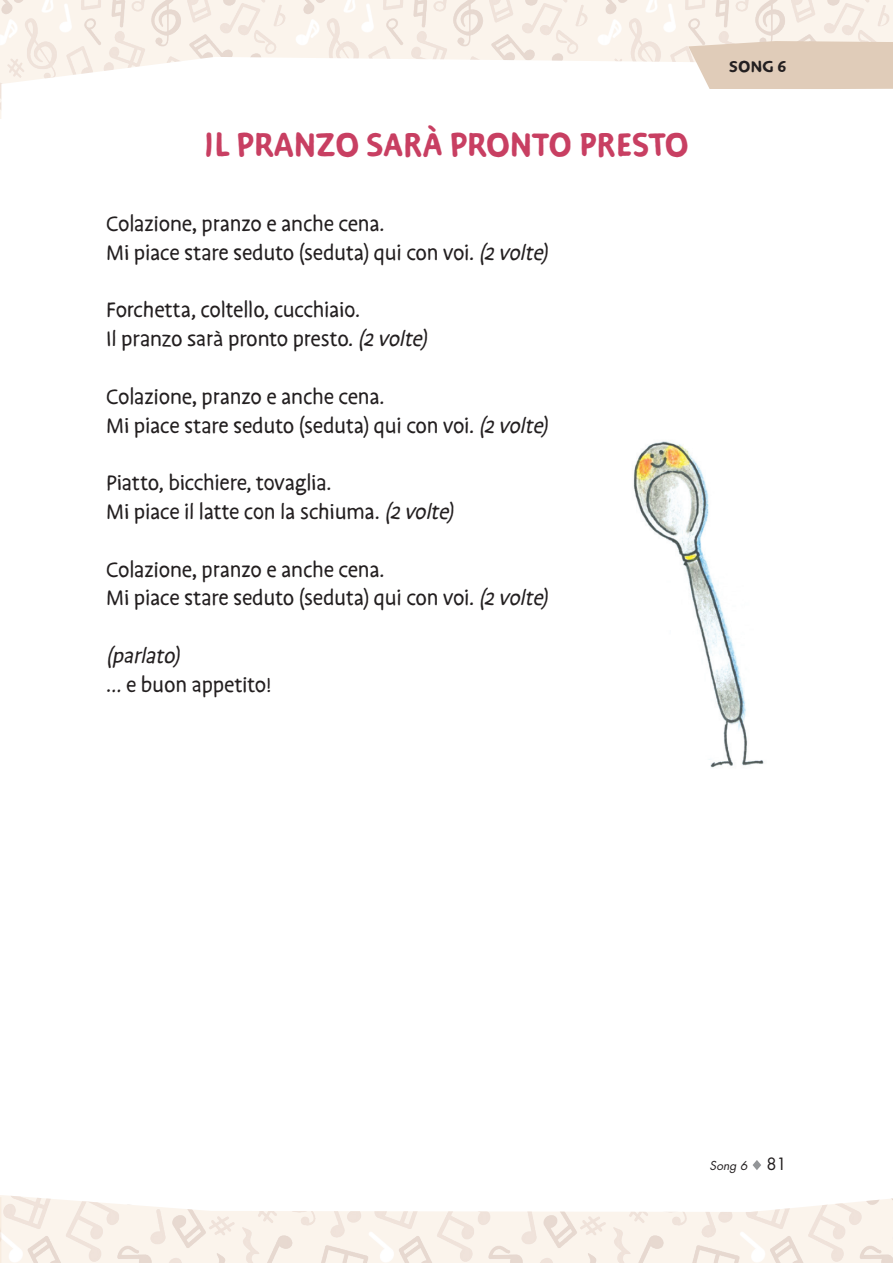
<style>
.page{position:relative;width:893px;height:1263px;background:#fff}
.page>*{position:absolute;margin:0;border:0;box-sizing:border-box;transform-origin:0 0}
.t1{font:700 37.5px "Duper";letter-spacing:.01em;color:#c83f62}
.t2{font:24px/28.8px "Duper";letter-spacing:-.01em;color:#231f20}
.t3{font:italic 24px "Duper";color:#231f20}
.t4{font:700 18px "Duper";color:#231f20;scale:1.1 1}
.t5{font:italic 12px "Futura Std";color:#231f20}
.s1{font-style:italic}
.s2{font-style:normal;font-size:16.5px}
</style>
<div class="page">
<img style="left:0;top:0;width:893px;height:118px">
<svg style="left:1px;top:57px;width:892px;height:61px"></svg>
<svg style="left:688px;top:41px;width:205px;height:48px;background:#e2cfbd"></svg>
<svg style="left:0;top:1195px;width:893px;height:68px;fill:#fbf4ec"></svg>
<img style="left:633px;top:441px;width:131px;height:327px">
<svg style="left:753px;top:1160px;width:8px;height:10px"></svg>
<h1 class="t1" style="left:204px;top:123px;width:485px">IL PRANZO SARÀ PRONTO PRESTO</h1>
<p class="t2" style="left:106px;top:210px;width:443px">Colazione, pranzo e anche cena.<br>Mi piace stare seduto (seduta) qui con voi. <span class="s1">(2volte)</span></p>
<p class="t2" style="left:106px;top:297px;width:322px">Forchetta, coltello, cucchiaio.<br>Il pranzo sarà pronto presto. <span class="s1">(2volte)</span></p>
<p class="t2" style="left:106px;top:383px;width:443px">Colazione, pranzo e anche cena.<br>Mi piace stare seduto (seduta) qui con voi. <span class="s1">(2volte)</span></p>
<p class="t2" style="left:106px;top:470px;width:349px">Piatto, bicchiere, tovaglia.<br>Mi piace il latte con la schiuma. <span class="s1">(2volte)</span></p>
<p class="t2" style="left:106px;top:556px;width:443px">Colazione, pranzo e anche cena.<br>Mi piace stare seduto (seduta) qui con voi. <span class="s1">(2volte)</span></p>
<p class="t3" style="left:106px;top:643px;width:75px">(parlato)</p>
<p class="t2" style="left:106px;top:671px;width:166px">… e buon appetito!</p>
<p class="t4" style="left:729px;top:56px;width:54px">SONG 6</p>
<p class="t5" style="left:710px;top:1158px;width:79px">Song 6 <span class="s2">81</span></p>
</div>
